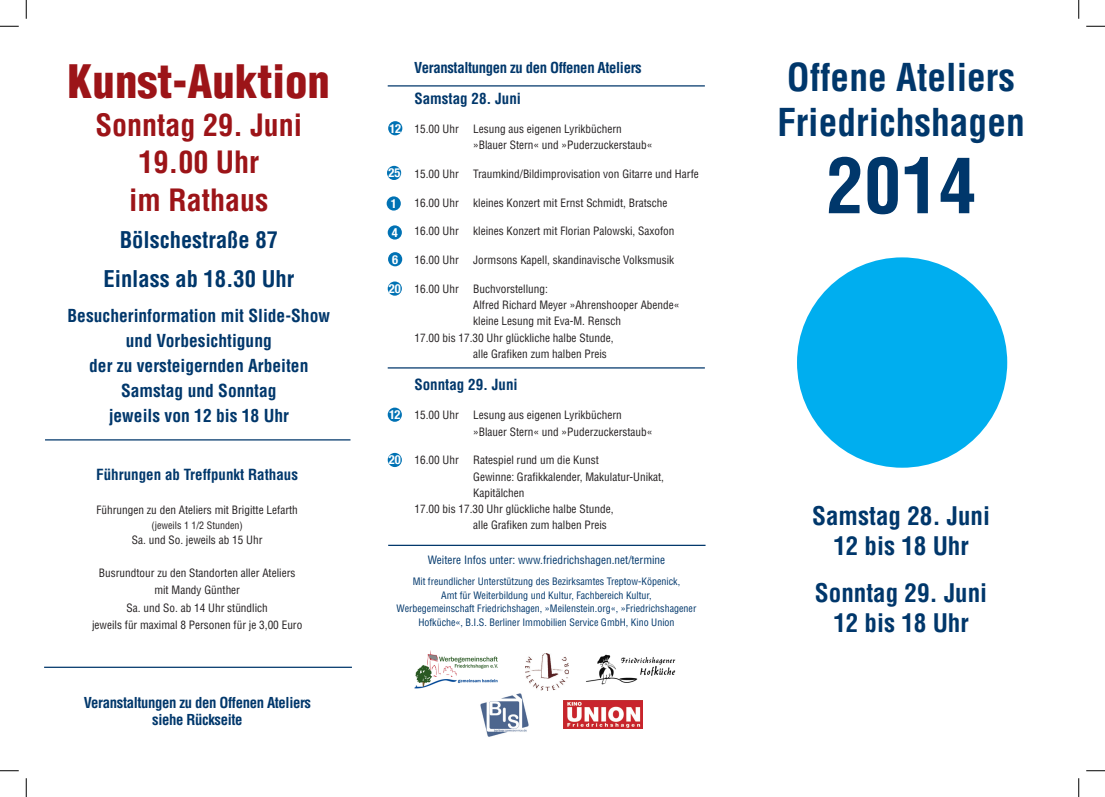
<style>
.page{position:relative;width:1105px;height:797px;background:#fff}
.page>*{position:absolute;margin:0;border:0;box-sizing:border-box;transform-origin:0 0}
.t1{font:700 condensed 75px "Helvetica";color:#00376b}
.t2{font:900 condensed 45px "Helvetica";color:#9c1418}
.t3{font:700 condensed 37.5px "Helvetica";color:#00376b}
.t4{font:700 condensed 30px "Helvetica";color:#9c1418}
.t5{font:700 condensed 25px "Helvetica";color:#00376b}
.t6{font:700 condensed 22.5px "Helvetica";color:#00376b}
.t7{font:700 condensed 17.5px "Helvetica";color:#00376b}
.t8{font:700 condensed 15px "Helvetica";color:#00376b}
.t9{font:700 condensed 14.75px "Helvetica";letter-spacing:-.025em;color:#00376b}
.t10{font:700 condensed 12.5px "Helvetica Neue";color:#fff}
.t11{font:condensed 11.25px "Helvetica";color:#231f20}
.t12{font:condensed 11.25px "Helvetica";color:#00376b}
.t13{font:condensed 10px/13.8px "Helvetica";color:#00376b;text-align:center}
.t14{font:condensed 10px "Helvetica";color:#231f20}
</style>
<div class="page">
<hr style="left:44px;top:666px;width:308px;height:2px;background:#00376b">
<hr style="left:388px;top:85px;width:317px;height:1px;background:#00376b">
<div style="left:387px;top:196px;width:14px;height:14px;background:#0072b4;border-radius:50%"></div>
<hr style="left:388px;top:367px;width:317px;height:1px;background:#00376b">
<div style="left:797px;top:257px;width:210px;height:210px;background:#00aeef;border-radius:50%"></div>
<div style="left:388px;top:252px;width:14px;height:14px;background:#0072b4;border-radius:50%"></div>
<hr style="left:388px;top:544px;width:317px;height:2px;background:#00376b">
<hr style="left:45px;top:439px;width:305px;height:1px;background:#00376b">
<div style="left:387px;top:166px;width:14px;height:14px;background:#0072b4;border-radius:50%"></div>
<div style="left:388px;top:121px;width:14px;height:14px;background:#0072b4;border-radius:50%"></div>
<div style="left:388px;top:281px;width:14px;height:15px;background:#0072b4;border-radius:50%"></div>
<div style="left:388px;top:407px;width:14px;height:15px;background:#0072b4;border-radius:50%"></div>
<div style="left:388px;top:453px;width:14px;height:14px;background:#0072b4;border-radius:50%"></div>
<img style="left:586px;top:654px;width:90px;height:31px">
<img style="left:526px;top:653px;width:42px;height:37px">
<img style="left:415px;top:650px;width:83px;height:39px">
<img style="left:563px;top:700px;width:80px;height:29px">
<div style="left:388px;top:225px;width:14px;height:14px;background:#0072b4;border-radius:50%"></div>
<img style="left:480px;top:693px;width:49px;height:44px">
<svg style="left:0;top:25px;width:19px;height:2px"></svg>
<svg style="left:1086px;top:25px;width:19px;height:2px"></svg>
<svg style="left:0;top:770px;width:19px;height:1px"></svg>
<svg style="left:1086px;top:770px;width:19px;height:1px"></svg>
<svg style="left:25px;top:0;width:2px;height:19px"></svg>
<svg style="left:25px;top:778px;width:2px;height:19px"></svg>
<svg style="left:1078px;top:0;width:1px;height:19px"></svg>
<svg style="left:1078px;top:778px;width:1px;height:19px"></svg>
<p class="t2" style="left:68px;top:54px;width:264px">Kunst-Auktion</p>
<p class="t4" style="left:96px;top:107px;width:208px">Sonntag 29. Juni</p>
<p class="t4" style="left:138px;top:144px;width:122px">19.00 Uhr</p>
<p class="t4" style="left:129px;top:182px;width:141px">im Rathaus</p>
<p class="t6" style="left:120px;top:226px;width:160px">Bölschestraße 87</p>
<p class="t6" style="left:104px;top:265px;width:192px">Einlass ab 18.30 Uhr</p>
<p class="t7" style="left:68px;top:305px;width:264px">Besucherinformation mit Slide-Show</p>
<p class="t7" style="left:126px;top:330px;width:148px">und Vorbesichtigung</p>
<p class="t7" style="left:89px;top:355px;width:221px">der zu versteigernden Arbeiten</p>
<p class="t7" style="left:121px;top:380px;width:157px">Samstag und Sonntag</p>
<p class="t7" style="left:109px;top:405px;width:182px">jeweils von 12 bis 18 Uhr</p>
<p class="t8" style="left:96px;top:465px;width:203px">Führungen ab Treffpunkt Rathaus</p>
<p class="t11" style="left:97px;top:503px;width:203px">Führungen zu den Ateliers mit Brigitte Lefarth</p>
<p class="t14" style="left:152px;top:519px;width:93px">(jeweils 1 1/2 Stunden)</p>
<p class="t11" style="left:132px;top:533px;width:132px">Sa. und So. jeweils ab 15 Uhr</p>
<p class="t11" style="left:99px;top:565px;width:198px">Busrundtour zu den Standorten aller Ateliers</p>
<p class="t11" style="left:154px;top:583px;width:87px">mit Mandy Günther</p>
<p class="t11" style="left:127px;top:600px;width:143px">Sa. und So. ab 14 Uhr stündlich</p>
<p class="t11" style="left:92px;top:618px;width:212px">jeweils für maximal 8 Personen für je 3,00 Euro</p>
<p class="t9" style="left:84px;top:693px;width:229px">Veranstaltungen zu den Offenen Ateliers</p>
<p class="t9" style="left:152px;top:711px;width:92px">siehe Rückseite</p>
<p class="t10" style="left:390px;top:121px;width:13px">12</p>
<p class="t10" style="left:388px;top:165px;width:14px">25</p>
<p class="t10" style="left:391px;top:196px;width:7px">1</p>
<p class="t10" style="left:392px;top:225px;width:7px">4</p>
<p class="t10" style="left:392px;top:251px;width:7px">6</p>
<p class="t10" style="left:389px;top:281px;width:14px">20</p>
<p class="t10" style="left:389px;top:407px;width:13px">12</p>
<p class="t10" style="left:389px;top:452px;width:14px">20</p>
<p class="t9" style="left:414px;top:59px;width:229px">Veranstaltungen zu den Offenen Ateliers</p>
<p class="t8" style="left:414px;top:89px;width:108px">Samstag 28. Juni</p>
<p class="t11" style="left:414px;top:122px;width:46px">15.00 Uhr</p>
<p class="t11" style="left:473px;top:122px;width:150px">Lesung aus eigenen Lyrikbüchern</p>
<p class="t11" style="left:473px;top:138px;width:181px">»Blauer Stern« und »Puderzuckerstaub«</p>
<p class="t11" style="left:414px;top:167px;width:46px">15.00 Uhr</p>
<p class="t11" style="left:473px;top:167px;width:227px">Traumkind/Bildimprovisation von Gitarre und Harfe</p>
<p class="t11" style="left:414px;top:195px;width:46px">16.00 Uhr</p>
<p class="t11" style="left:473px;top:195px;width:196px">kleines Konzert mit Ernst Schmidt, Bratsche</p>
<p class="t11" style="left:414px;top:224px;width:46px">16.00 Uhr</p>
<p class="t11" style="left:473px;top:224px;width:203px">kleines Konzert mit Florian Palowski, Saxofon</p>
<p class="t11" style="left:414px;top:253px;width:46px">16.00 Uhr</p>
<p class="t11" style="left:473px;top:253px;width:202px">Jormsons Kapell, skandinavische Volksmusik</p>
<p class="t11" style="left:414px;top:282px;width:46px">16.00 Uhr</p>
<p class="t11" style="left:473px;top:282px;width:76px">Buchvorstellung:</p>
<p class="t11" style="left:473px;top:298px;width:208px">Alfred Richard Meyer »Ahrenshooper Abende«</p>
<p class="t11" style="left:473px;top:314px;width:149px">kleine Lesung mit Eva-M. Rensch</p>
<p class="t11" style="left:414px;top:330px;width:201px">17.00 bis 17.30 Uhr glückliche halbe Stunde,</p>
<p class="t11" style="left:473px;top:347px;width:135px">alle Grafiken zum halben Preis</p>
<p class="t8" style="left:414px;top:376px;width:105px">Sonntag 29. Juni</p>
<p class="t11" style="left:414px;top:408px;width:46px">15.00 Uhr</p>
<p class="t11" style="left:473px;top:408px;width:150px">Lesung aus eigenen Lyrikbüchern</p>
<p class="t11" style="left:473px;top:424px;width:181px">»Blauer Stern« und »Puderzuckerstaub«</p>
<p class="t11" style="left:414px;top:453px;width:46px">16.00 Uhr</p>
<p class="t11" style="left:473px;top:453px;width:127px">Ratespiel rund um die Kunst</p>
<p class="t11" style="left:473px;top:469px;width:192px">Gewinne: Grafikkalender, Makulatur-Unikat,</p>
<p class="t11" style="left:473px;top:485px;width:53px">Kapitälchen</p>
<p class="t11" style="left:414px;top:502px;width:201px">17.00 bis 17.30 Uhr glückliche halbe Stunde,</p>
<p class="t11" style="left:473px;top:518px;width:135px">alle Grafiken zum halben Preis</p>
<p class="t12" style="left:428px;top:552px;width:239px">Weitere Infos unter: www.friedrichshagen.net/termine</p>
<p class="t13" style="left:413px;top:574px;width:269px">Mit freundlicher Unterstützung des Bezirksamtes Treptow-Köpenick,</p>
<p class="t13" style="left:441px;top:588px;width:212px">Amt für Weiterbildung und Kultur, Fachbereich Kultur,</p>
<p class="t13" style="left:397px;top:601px;width:301px">Werbegemeinschaft Friedrichshagen, »Meilenstein.org«, »Friedrichshagener<br>Hofküche«, B.I.S. Berliner Immobilien Service GmbH, Kino Union</p>
<p class="t3" style="left:787px;top:55px;width:230px">Offene Ateliers</p>
<p class="t3" style="left:777px;top:100px;width:249px">Friedrichshagen</p>
<p class="t1" style="left:826px;top:140px;width:151px">2014</p>
<p class="t5" style="left:812px;top:500px;width:179px">Samstag 28. Juni</p>
<p class="t5" style="left:833px;top:530px;width:137px">12 bis 18 Uhr</p>
<p class="t5" style="left:815px;top:578px;width:174px">Sonntag 29. Juni</p>
<p class="t5" style="left:833px;top:608px;width:137px">12 bis 18 Uhr</p>
</div>
